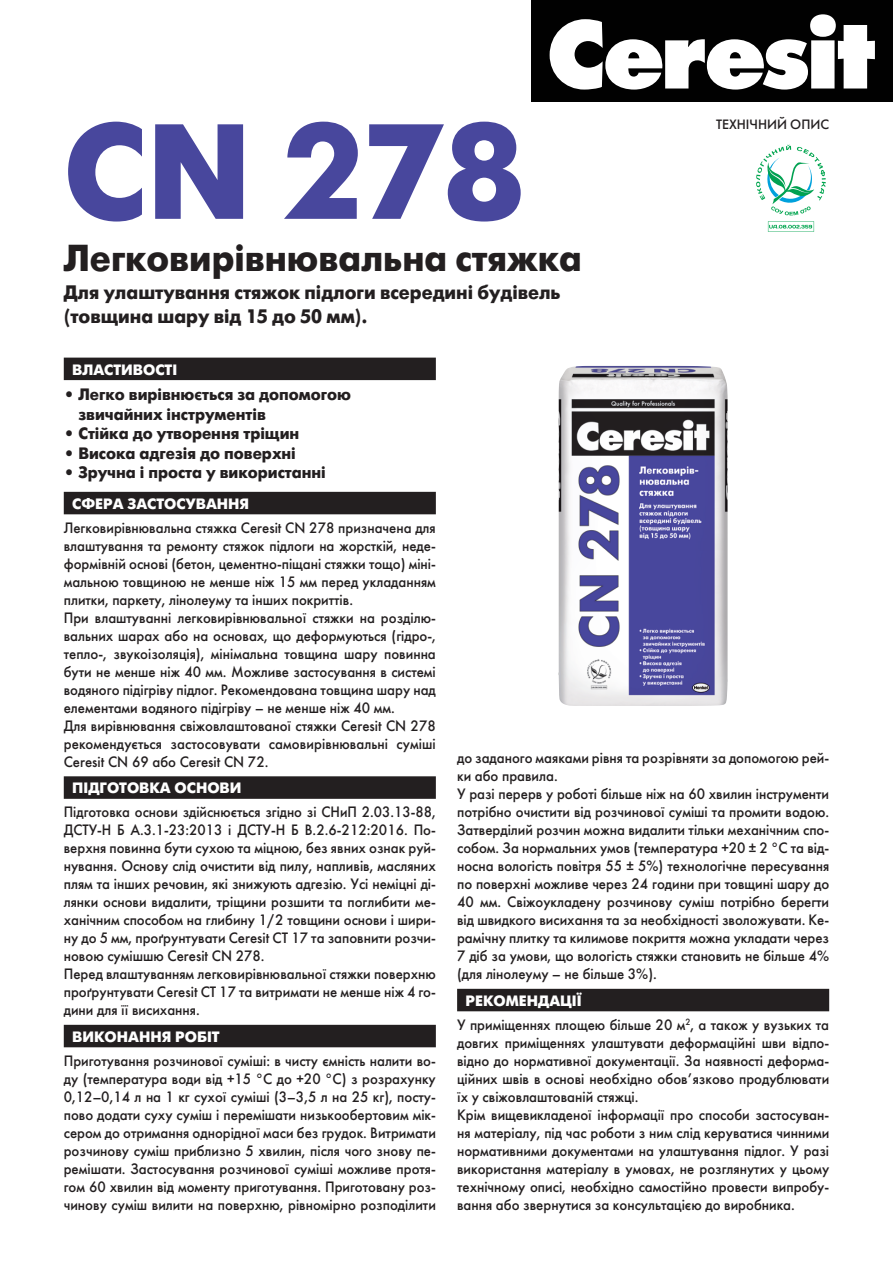
<style>
.page{position:relative;width:893px;height:1263px;background:#fff}
.page>*{position:absolute;margin:0;border:0;box-sizing:border-box;transform-origin:0 0}
.t1{font:700 135px "Futura Futuris";color:#48479d}
.t2{font:700 37.5px "Futura Futuris";color:#231f20;scale:.95 1}
.t3{font:700 19.5px/24px "Futura Futuris";color:#231f20;scale:.95 1}
.t4{font:700 16.5px/19.5px "Futura Futuris";color:#231f20;scale:.95 1}
.t5{font:15px/18px "Futura Futuris";color:#231f20;scale:.95 1}
.t6{font:15px/18px "Futura Futuris";color:#231f20;scale:.94 1}
.t7{font:700 15px "Futura Futuris";color:#fff}
.t8{font:13.5px "Futura Futuris";color:#231f20}
.s1{font-weight:700;color:#fff}
</style>
<div class="page">
<div style="left:64px;top:358px;width:372px;height:22px;background:#231f20"></div>
<div style="left:64px;top:492px;width:372px;height:22px;background:#231f20"></div>
<div style="left:64px;top:776px;width:372px;height:23px;background:#231f20"></div>
<div style="left:64px;top:1025px;width:372px;height:22px;background:#231f20"></div>
<div style="left:457px;top:989px;width:372px;height:22px;background:#231f20"></div>
<img style="left:559px;top:366px;width:169px;height:340px">
<svg style="left:756px;top:145px;width:70px;height:70px"></svg>
<svg style="left:768px;top:221px;width:46px;height:11px"></svg>
<div style="left:531px;top:0;width:362px;height:101px;background:#010101"></div>
<svg style="left:550px;top:14px;width:325px;height:76px"></svg>
<h1 class="t1" style="left:64px;top:92px;width:462px">CN 278</h1>
<h2 class="t2" style="left:64px;top:236px;width:547px">Легковирівнювальна стяжка</h2>
<h3 class="t3" style="left:64px;top:281px;width:524px">Для улаштування стяжок підлоги всередині будівель (товщина шару від 15 до 50 мм).</h3>
<p class="t8" style="left:716px;top:116px;width:115px">ТЕХНІЧНИЙ ОПИС</p>
<p class="t7" style="left:72px;top:360px;width:106px">ВЛАСТИВОСТІ</p>
<p class="t4" style="left:78px;top:385px;width:288px;text-indent:-15px">• Легко вирівнюється за допомогою звичайних інструментів</p>
<p class="t4" style="left:64px;top:424px;width:249px">• Стійка до утворення тріщин</p>
<p class="t4" style="left:64px;top:443px;width:246px">• Висока адгезія до поверхні</p>
<p class="t4" style="left:64px;top:463px;width:277px">• Зручна і проста у використанні</p>
<p class="t7" style="left:72px;top:495px;width:178px">СФЕРА ЗАСТОСУВАННЯ</p>
<p class="t5" style="left:64px;top:519px;width:393px">Легковирівнювальна стяжка Ceresit CN 278 призначена для влаштування та ремонту стяжок підлоги на жорсткій, неде&shy;формівній основі (бетон, цементно-піщані стяжки тощо) міні&shy;мальною товщиною не менше ніж 15 мм перед укладанням плитки, паркету, лінолеуму та інших покриттів.<br>При влаштуванні легковирівнювальної стяжки на розділю&shy;вальних шарах або на основах, що деформуються (гідро-, тепло-, звукоізоляція), мінімальна товщина шару повинна бути не менше ніж 40 мм. Можливе застосування в системі водяного підігріву підлог. Рекомендована товщина шару над елементами водяного підігріву – не менше ніж 40 мм.<br>Для вирівнювання свіжовлаштованої стяжки Ceresit CN 278 рекомендується застосовувати самовирівнювальні суміші Ceresit CN 69 або Ceresit CN 72.</p>
<p class="t7" style="left:72px;top:779px;width:171px">ПІДГОТОВКА ОСНОВИ</p>
<p class="t6" style="left:64px;top:803px;width:397px">Підготовка основи здійснюється згідно зі СНиП 2.03.13-88, ДСТУ-Н Б А.3.1-23:2013 і ДСТУ-Н Б В.2.6-212:2016. По&shy;верхня повинна бути сухою та міцною, без явних ознак руй&shy;нування. Основу слід очистити від пилу, напливів, масляних плям та інших речовин, які знижують адгезію. Усі неміцні ді&shy;лянки основи видалити, тріщини розшити та поглибити ме&shy;ханічним способом на глибину 1/2 товщини основи і шири&shy;ну до 5 мм, проґрунтувати Ceresit СТ 17 та заповнити розчи&shy;новою сумішшю Ceresit CN 278.<br>Перед влаштуванням легковирівнювальної стяжки поверхню проґрунтувати Ceresit CT 17 та витримати не менше ніж 4 го&shy;дини для її висихання.</p>
<p class="t7" style="left:72px;top:1028px;width:149px">ВИКОНАННЯ РОБІТ</p>
<p class="t5" style="left:64px;top:1052px;width:393px;text-align:justify">Приготування розчинової суміші: в чисту ємність налити во&shy;ду (температура води від +15 °С до +20 °С) з розрахунку 0,12–0,14 л на 1 кг сухої суміші (3–3,5 л на 25 кг), посту&shy;пово додати суху суміш і перемішати низькообертовим мік&shy;сером до отримання однорідної маси без грудок. Витримати розчинову суміш приблизно 5 хвилин, після чого знову пе&shy;ремішати. Застосування розчинової суміші можливе протя&shy;гом 60 хвилин від моменту приготування. Приготовану роз&shy;чинову суміш вилити на поверхню, рівномірно розподілити</p>
<p class="t5" style="left:457px;top:749px;width:393px">до заданого маяками рівня та розрівняти за допомогою рей&shy;ки або правила.<br>У разі перерв у роботі більше ніж на 60 хвилин інструменти потрібно очистити від розчинової суміші та промити водою.<br>Затверділий розчин можна видалити тільки механічним спо&shy;собом. За нормальних умов (температура +20 ± 2 °C та від&shy;носна вологість повітря 55 ± 5%) технологічне пересування по поверхні можливе через 24 години при товщині шару до 40 мм. Свіжоукладену розчинову суміш потрібно берегти від швидкого висихання та за необхідності зволожувати. Ке&shy;рамічну плитку та килимове покриття можна укладати через 7 діб за умови, що вологість стяжки становить не більше 4% (для лінолеуму – не більше 3%).</p>
<p class="t5" style="left:457px;top:989px;width:393px;line-height:24px;text-indent:9px"><span class="s1">РЕКОМЕНДАЦІЇ<br></span>У приміщеннях площею більше 20 м<sup>2</sup>, а також у вузьких та</p>
<p class="t5" style="left:457px;top:1034px;width:393px">довгих приміщеннях улаштувати деформаційні шви відпо&shy;відно до нормативної документації. За наявності деформа&shy;ційних швів в основі необхідно обов’язково продублювати їх у свіжовлаштованій стяжці.<br>Крім вищевикладеної інформації про способи застосуван&shy;ня матеріалу, під час роботи з ним слід керуватися чинними нормативними документами на улаштування підлог. У разі використання матеріалу в умовах, не розглянутих у цьому технічному описі, необхідно самостійно провести випробу&shy;вання або звернутися за консультацією до виробника.</p>
</div>
